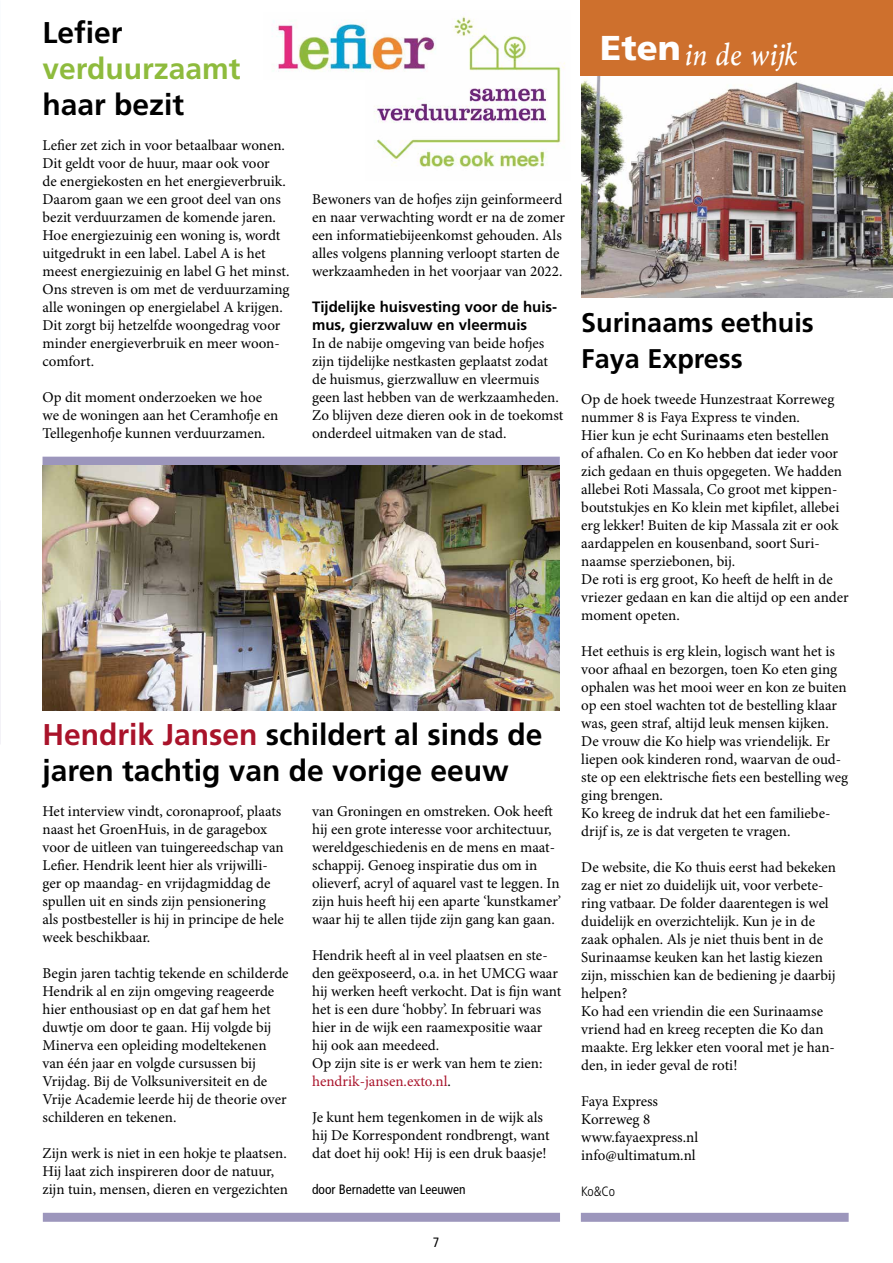
<style>
.page{position:relative;width:893px;height:1263px;background:#fff}
.page>*{position:absolute;margin:0;border:0;box-sizing:border-box;transform-origin:0 0}
.t1{font:italic 33px "Marion";letter-spacing:.025em;color:#fff}
.t2{font:700 30px/36px "Frutiger";color:#000}
.t3{font:700 30px "Frutiger";color:#8ebb3d}
.t4{font:700 27px/36px "Frutiger";color:#000}
.t5{font:15px/18px "Minion Pro";color:#000}
.t6{font:700 15px/18px "Frutiger";color:#000}
.t7{font:condensed 13.5px "Frutiger";color:#000}
.t8{font:300 condensed 13.5px "Frutiger";color:#000}
.s1{color:#a9132a}
.s2{font-family:"Frutiger";font-weight:900;font-style:normal;font-size:34.5px}
</style>
<div class="page">
<div style="left:581px;top:1213px;width:268px;height:9px;background:#9c96bc"></div>
<div style="left:43px;top:1213px;width:517px;height:9px;background:#9c96bc"></div>
<div style="left:43px;top:457px;width:517px;height:9px;background:#9c96bc"></div>
<img style="left:581px;top:76px;width:312px;height:221px">
<img style="left:374px;top:16px;width:191px;height:151px">
<div style="left:581px;top:0;width:312px;height:76px;background:#ce702d"></div>
<img style="left:272px;top:16px;width:179px;height:64px">
<img style="left:43px;top:466px;width:517px;height:244px">
<h2 class="t2" style="left:43px;top:14px;width:82px">Lefier</h2>
<h2 class="t3" style="left:43px;top:51px;width:199px">verduurzaamt</h2>
<h2 class="t2" style="left:43px;top:86px;width:143px">haar bezit</h2>
<p class="t5" style="left:43px;top:137px;width:248px">Lefier zet zich in voor betaalbaar wonen.<br>Dit geldt voor de huur, maar ook voor<br>de energiekosten en het energieverbruik.<br>Daarom gaan we een groot deel van ons bezit verduurzamen de komende jaren.<br>Hoe energiezuinig een woning is, wordt uitgedrukt in een label. Label A is het meest energiezuinig en label G het minst.<br>Ons streven is om met de verduurzaming alle woningen op energielabel A krijgen.<br>Dit zorgt bij hetzelfde woongedrag voor minder energieverbruik en meer woon&shy;comfort.</p>
<p class="t5" style="left:43px;top:389px;width:237px">Op dit moment onderzoeken we hoe we de woningen aan het Ceramhofje en<br>Tellegenhofje kunnen verduurzamen.</p>
<p class="t5" style="left:312px;top:191px;width:255px">Bewoners van de hofjes zijn geinformeerd en naar verwachting wordt er na de zomer een informatiebijeenkomst gehouden. Als alles volgens planning verloopt starten de werkzaamheden in het voorjaar van 2022.</p>
<p class="t6" style="left:312px;top:297px;width:247px">Tijdelijke huisvesting voor de huis&shy;mus, gierzwaluw en vleermuis</p>
<p class="t5" style="left:312px;top:335px;width:253px">In de nabije omgeving van beide hofjes zijn tijdelijke nestkasten geplaatst zodat de huismus, gierzwalluw en vleermuis geen last hebben van de werkzaamheden.<br>Zo blijven deze dieren ook in de toekomst onderdeel uitmaken van de stad.</p>
<h2 class="t2" style="left:43px;top:716px;width:502px"><span class="s1">Hendrik Jansen</span> schildert al sinds de jaren tachtig van de vorige eeuw</h2>
<p class="t5" style="left:43px;top:803px;width:243px">Het interview vindt, coronaproof, plaats naast het GroenHuis, in de garagebox voor de uitleen van tuingereedschap van Lefier. Hendrik leent hier als vrijwilli&shy;ger op maandag- en vrijdagmiddag de spullen uit en sinds zijn pensionering als postbesteller is hij in principe de hele week beschikbaar.</p>
<p class="t5" style="left:43px;top:965px;width:248px">Begin jaren tachtig tekende en schilderde Hendrik al en zijn omgeving reageerde hier enthousiast op en dat gaf hem het duwtje om door te gaan. Hij volgde bij Minerva een opleiding modeltekenen van één jaar en volgde cursussen bij Vrijdag. Bij de Volksuniversiteit en de Vrije Academie leerde hij de theorie over schilderen en tekenen.</p>
<p class="t5" style="left:43px;top:1145px;width:247px">Zijn werk is niet in een hokje te plaatsen.<br>Hij laat zich inspireren door de natuur, zijn tuin, mensen, dieren en vergezichten</p>
<p class="t5" style="left:312px;top:803px;width:251px">van Groningen en omstreken. Ook heeft hij een grote interesse voor architectuur, wereldgeschiedenis en de mens en maat&shy;schappij. Genoeg inspiratie dus om in olieverf, acryl of aquarel vast te leggen. In zijn huis heeft hij een aparte ‘kunstkamer’ waar hij te allen tijde zijn gang kan gaan.</p>
<p class="t5" style="left:312px;top:947px;width:251px">Hendrik heeft al in veel plaatsen en ste&shy;den geëxposeerd, o.a. in het UMCG waar hij werken heeft verkocht. Dat is fijn want het is een dure ‘hobby’. In februari was hier in de wijk een raamexpositie waar hij ook aan meedeed.<br>Op zijn site is er werk van hem te zien: <span class="s1">hendrik-jansen.exto.nl</span>.</p>
<p class="t5" style="left:312px;top:1109px;width:239px">Je kunt hem tegenkomen in de wijk als hij De Korrespondent rondbrengt, want dat doet hij ook! Hij is een druk baasje!</p>
<p class="t7" style="left:312px;top:1182px;width:155px">door Bernadette van Leeuwen</p>
<p class="t7" style="left:433px;top:1234px;width:8px">7</p>
<h1 class="t1" style="left:600px;top:33px;width:198px"><span class="s2">Eten</span>in de wijk</h1>
<h3 class="t4" style="left:581px;top:304px;width:234px">Surinaams eethuis<br>Faya Express</h3>
<p class="t5" style="left:581px;top:390px;width:269px">Op de hoek tweede Hunzestraat Korreweg nummer 8 is Faya Express te vinden.<br>Hier kun je echt Surinaams eten bestellen<br>of afhalen. Co en Ko hebben dat ieder voor zich gedaan en thuis opgegeten. We hadden allebei Roti Massala, Co groot met kippen&shy;boutstukjes en Ko klein met kipfilet, allebei erg lekker! Buiten de kip Massala zit er ook aardappelen en kousenband, soort Suri&shy;naamse sperziebonen, bij.<br>De roti is erg groot, Ko heeft de helft in de vriezer gedaan en kan die altijd op een ander moment opeten.</p>
<p class="t5" style="left:581px;top:642px;width:268px">Het eethuis is erg klein, logisch want het is voor afhaal en bezorgen, toen Ko eten ging ophalen was het mooi weer en kon ze buiten op een stoel wachten tot de bestelling klaar was, geen straf, altijd leuk mensen kijken.<br>De vrouw die Ko hielp was vriendelijk. Er liepen ook kinderen rond, waarvan de oud&shy;ste op een elektrische fiets een bestelling weg ging brengen.<br>Ko kreeg de indruk dat het een familiebe&shy;drijf is, ze is dat vergeten te vragen.</p>
<p class="t5" style="left:581px;top:858px;width:256px">De website, die Ko thuis eerst had bekeken zag er niet zo duidelijk uit, voor verbete&shy;ring vatbaar. De folder daarentegen is wel duidelijk en overzichtelijk. Kun je in de zaak ophalen. Als je niet thuis bent in de Surinaamse keuken kan het lastig kiezen zijn, misschien kan de bediening je daarbij helpen?<br>Ko had een vriendin die een Surinaamse vriend had en kreeg recepten die Ko dan maakte. Erg lekker eten vooral met je han&shy;den, in ieder geval de roti!</p>
<p class="t5" style="left:581px;top:1092px;width:118px">Faya Express<br>Korreweg 8 www.fayaexpress.nl info@ultimatum.nl</p>
<p class="t8" style="left:581px;top:1183px;width:35px">Ko&amp;Co</p>
</div>
